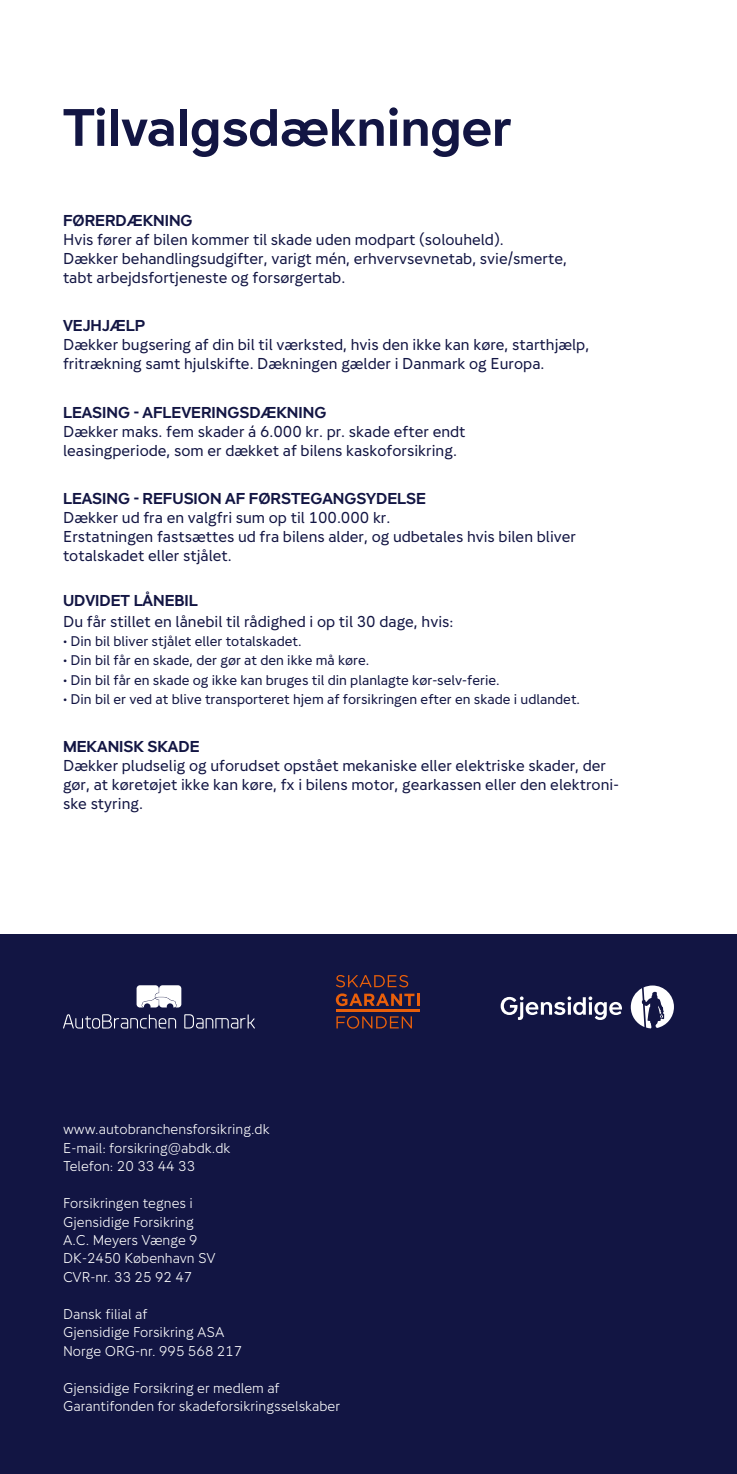
<style>
.page{position:relative;width:737px;height:1474px;background:#fff}
.page>*{position:absolute;margin:0;border:0;box-sizing:border-box;transform-origin:0 0}
.t1{font:52.5px "Gjensidige Display";color:#121543}
.t2{font:15.75px/18.9px "Gjensidige Type";color:#121543}
.t3{font:15.75px "Gjensidige Display";color:#121543}
.t4{font:300 14.17px/18.4px "Gjensidige Type";color:#fff}
.t5{font:14px "Gjensidige Type";color:#121543}
</style>
<div class="page">
<div style="left:0;top:933px;width:737px;height:540px;background:#121543"></div>
<svg style="left:63px;top:1014px;width:113px;height:14px"></svg>
<svg style="left:184px;top:1014px;width:71px;height:14px"></svg>
<svg style="left:137px;top:985px;width:44px;height:22px"></svg>
<svg style="left:630px;top:985px;width:44px;height:43px"></svg>
<svg style="left:500px;top:996px;width:122px;height:24px"></svg>
<svg style="left:336px;top:975px;width:72px;height:12px"></svg>
<svg style="left:336px;top:993px;width:84px;height:13px"></svg>
<svg style="left:336px;top:1016px;width:76px;height:12px"></svg>
<hr style="left:336px;top:1008px;width:84px;height:3px;background:#e95f0a">
<h1 class="t1" style="left:63px;top:97px;width:450px">Tilvalgsdækninger</h1>
<p class="t3" style="left:63px;top:211px;width:131px">FØRERDÆKNING</p>
<p class="t2" style="left:63px;top:230px;width:505px">Hvis fører af bilen kommer til skade uden modpart (solouheld).<br>Dækker behandlingsudgifter, varigt mén, erhvervsevnetab, svie/smerte, tabt arbejdsfortjeneste og forsørgertab.</p>
<p class="t3" style="left:63px;top:317px;width:83px">VEJHJÆLP</p>
<p class="t2" style="left:63px;top:335px;width:528px">Dækker bugsering af din bil til værksted, hvis den ikke kan køre, starthjælp, fritrækning samt hjulskifte. Dækningen gælder i Danmark og Europa.</p>
<p class="t3" style="left:63px;top:403px;width:265px">LEASING - AFLEVERINGSDÆKNING</p>
<p class="t2" style="left:63px;top:421px;width:404px">Dækker maks. fem skader á 6.000 kr. pr. skade efter endt leasingperiode, som er dækket af bilens kaskoforsikring.</p>
<p class="t3" style="left:63px;top:489px;width:364px">LEASING - REFUSION AF FØRSTEGANGSYDELSE</p>
<p class="t2" style="left:63px;top:508px;width:514px">Dækker ud fra en valgfri sum op til 100.000 kr.<br>Erstatningen fastsættes ud fra bilens alder, og udbetales hvis bilen bliver totalskadet eller stjålet.</p>
<p class="t3" style="left:63px;top:591px;width:136px">UDVIDET LÅNEBIL</p>
<p class="t2" style="left:63px;top:611px;width:392px">Du får stillet en lånebil til rådighed i op til 30 dage, hvis:</p>
<p class="t5" style="left:63px;top:632px;width:240px">• Din bil bliver stjålet eller totalskadet.</p>
<p class="t5" style="left:63px;top:652px;width:308px">• Din bil får en skade, der gør at den ikke må køre.</p>
<p class="t5" style="left:63px;top:671px;width:438px">• Din bil får en skade og ikke kan bruges til din planlagte kør-selv-ferie.</p>
<p class="t5" style="left:63px;top:690px;width:518px">• Din bil er ved at blive transporteret hjem af forsikringen efter en skade i udlandet.</p>
<p class="t3" style="left:63px;top:737px;width:138px">MEKANISK SKADE</p>
<p class="t2" style="left:63px;top:756px;width:557px">Dækker pludselig og uforudset opstået mekaniske eller elektriske skader, der gør, at køretøjet ikke kan køre, fx i bilens motor, gearkassen eller den elektroni&shy;ske styring.</p>
<p class="t4" style="left:63px;top:1120px;width:208px">www.autobranchensforsikring.dk<br>E-mail: forsikring@abdk.dk<br>Telefon: 20 33 44 33</p>
<p class="t4" style="left:63px;top:1193px;width:154px">Forsikringen tegnes i<br>Gjensidige Forsikring<br>A.C. Meyers Vænge 9<br>DK-2450 København SV<br>CVR-nr. 33 25 92 47</p>
<p class="t4" style="left:63px;top:1304px;width:181px">Dansk filial af<br>Gjensidige Forsikring ASA<br>Norge ORG-nr. 995 568 217</p>
<p class="t4" style="left:63px;top:1378px;width:278px">Gjensidige Forsikring er medlem af<br>Garantifonden for skadeforsikringsselskaber</p>
</div>
